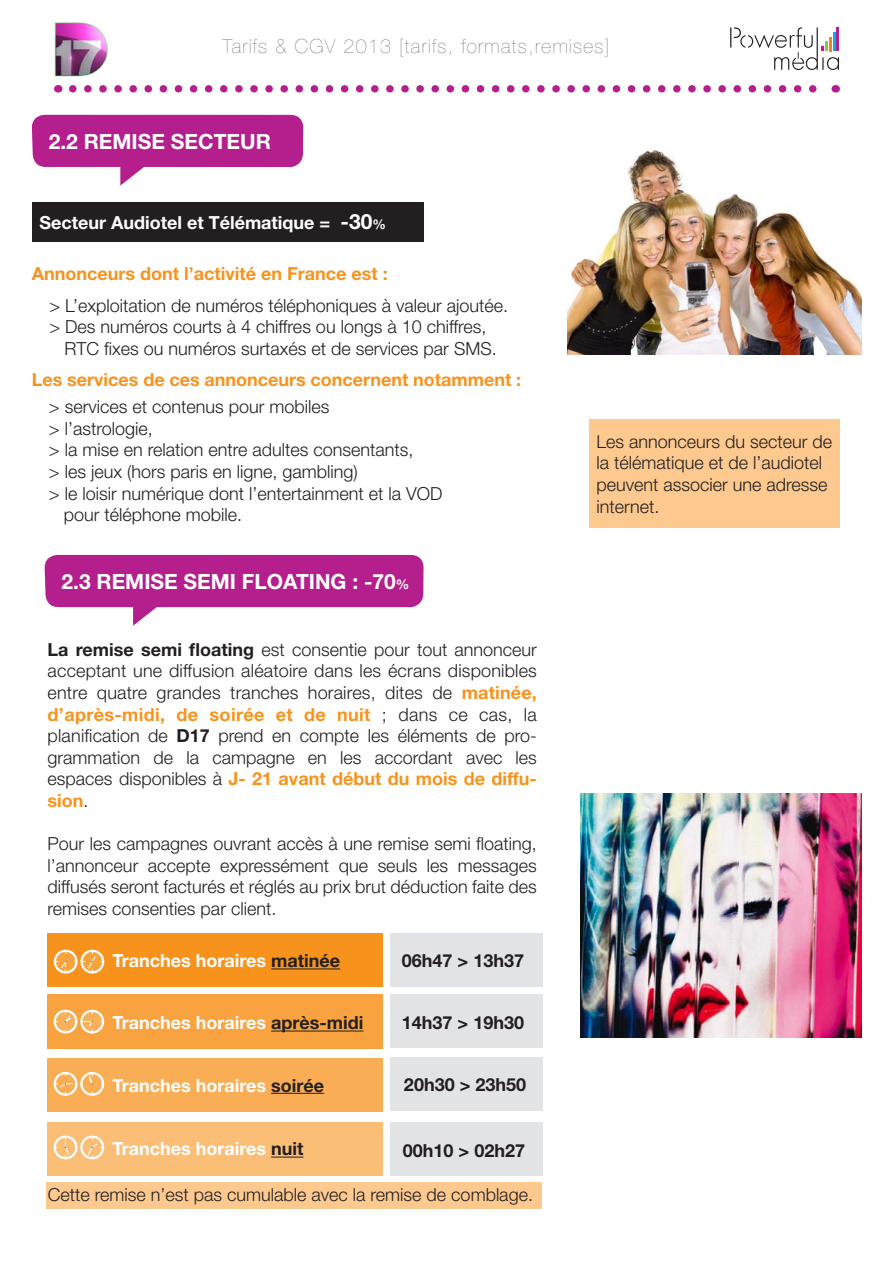
<style>
.page{position:relative;width:893px;height:1263px;background:#fff}
.page>*{position:absolute;margin:0;border:0;box-sizing:border-box;transform-origin:0 0}
.t1{font:700 21px "Helvetica Neue";color:#fff}
.t2{font:200 19.5px "Helvetica Neue";letter-spacing:.07em;color:#5c5c5f}
.t3{font:300 18px/21.6px "Helvetica Neue";color:#231f20}
.t4{font:700 18px "Helvetica Neue";color:#fff}
.t5{font:700 18px "Helvetica Neue";color:#f7931d}
.t6{font:700 18px "Helvetica Neue";color:#231f20}
.s1{font-size:21px}
.s2{font-size:13.5px}
.s3{font-weight:700}
.s4{font-weight:700;color:#f7931d}
.s5{color:#231f20}
</style>
<div class="page">
<img style="left:54px;top:22px;width:55px;height:54px">
<svg style="left:730px;top:27px;width:109px;height:43px"></svg>
<svg style="left:73px;top:85px;width:744px;height:8px"></svg>
<div style="left:32px;top:202px;width:391px;height:40px;background:#231f20"></div>
<svg style="left:32px;top:115px;width:271px;height:71px"></svg>
<div style="left:49px;top:132px;width:235px;height:26px;background:#b41e8d"></div>
<img style="left:568px;top:151px;width:293px;height:204px">
<svg style="left:45px;top:555px;width:378px;height:71px"></svg>
<div style="left:62px;top:572px;width:356px;height:26px;background:#b41e8d"></div>
<img style="left:580px;top:793px;width:281px;height:244px">
<div style="left:47px;top:1182px;width:495px;height:27px;background:#fdc98f"></div>
<div style="left:47px;top:933px;width:335px;height:53px;background:#f7931d"></div>
<div style="left:47px;top:994px;width:335px;height:54px;background:#f8a33f"></div>
<div style="left:47px;top:1058px;width:335px;height:53px;background:#f9ae55"></div>
<div style="left:47px;top:1122px;width:335px;height:53px;background:#fabe77"></div>
<div style="left:390px;top:933px;width:152px;height:53px;background:#e2e3e5"></div>
<div style="left:390px;top:994px;width:152px;height:54px;background:#e2e3e5"></div>
<div style="left:390px;top:1057px;width:152px;height:54px;background:#e2e3e5"></div>
<div style="left:390px;top:1121px;width:152px;height:54px;background:#e2e3e5"></div>
<hr style="left:271px;top:968px;width:69px;height:1px;background:#231f20">
<hr style="left:271px;top:1030px;width:92px;height:1px;background:#231f20">
<hr style="left:271px;top:1093px;width:53px;height:1px;background:#231f20">
<hr style="left:271px;top:1157px;width:32px;height:1px;background:#231f20">
<svg style="left:55px;top:951px;width:21px;height:21px"></svg>
<div style="left:54px;top:950px;width:24px;height:23px;border:2px solid #fff;border-radius:50%"></div>
<svg style="left:55px;top:961px;width:11px;height:11px"></svg>
<div style="left:80px;top:950px;width:24px;height:23px;border:2px solid #fff;border-radius:50%"></div>
<svg style="left:82px;top:951px;width:21px;height:21px"></svg>
<svg style="left:81px;top:1011px;width:22px;height:21px"></svg>
<div style="left:80px;top:1010px;width:24px;height:23px;border:2px solid #fff;border-radius:50%"></div>
<svg style="left:55px;top:1011px;width:21px;height:21px"></svg>
<div style="left:54px;top:1010px;width:23px;height:23px;border:2px solid #fff;border-radius:50%"></div>
<svg style="left:65px;top:1011px;width:11px;height:12px"></svg>
<svg style="left:82px;top:1020px;width:11px;height:12px"></svg>
<svg style="left:81px;top:1073px;width:22px;height:22px"></svg>
<div style="left:80px;top:1072px;width:24px;height:24px;border:2px solid #fff;border-radius:50%"></div>
<svg style="left:55px;top:1073px;width:21px;height:22px"></svg>
<div style="left:54px;top:1072px;width:23px;height:24px;border:2px solid #fff;border-radius:50%"></div>
<svg style="left:82px;top:1073px;width:11px;height:11px"></svg>
<svg style="left:55px;top:1082px;width:21px;height:12px"></svg>
<div style="left:80px;top:1135px;width:24px;height:24px;border:2px solid #fff;border-radius:50%"></div>
<svg style="left:55px;top:1137px;width:21px;height:21px"></svg>
<div style="left:54px;top:1135px;width:23px;height:24px;border:2px solid #fff;border-radius:50%"></div>
<svg style="left:82px;top:1137px;width:20px;height:21px"></svg>
<svg style="left:65px;top:1137px;width:11px;height:21px"></svg>
<div style="left:589px;top:419px;width:251px;height:109px;background:#fdc98f"></div>
<p class="t2" style="left:223px;top:35px;width:388px">Tarifs &amp; CGV 2013 [tarifs, formats,remises]</p>
<p class="t1" style="left:49px;top:128px;width:224px">2.2 remise secteur</p>
<p class="t4" style="left:39px;top:212px;width:348px">Secteur Audiotel et Télématique = <span class="s1">-30</span><span class="s2">%</span></p>
<p class="t5" style="left:32px;top:263px;width:358px">Annonceurs dont l’activité en France est :</p>
<p class="t3" style="left:49px;top:294px;width:460px">&gt; L’exploitation de numéros téléphoniques à valeur ajoutée. &gt; Des numéros courts à 4 chiffres ou longs à 10 chiffres,</p>
<p class="t3" style="left:64px;top:337px;width:434px">RTC fixes ou numéros surtaxés et de services par SMS.</p>
<p class="t5" style="left:32px;top:368px;width:491px">Les services de ces annonceurs concernent notamment :</p>
<p class="t3" style="left:49px;top:395px;width:282px">&gt; services et contenus pour mobiles</p>
<p class="t3" style="left:49px;top:417px;width:105px">&gt; l’astrologie,</p>
<p class="t3" style="left:49px;top:439px;width:366px">&gt; la mise en relation entre adultes consentants,</p>
<p class="t3" style="left:49px;top:460px;width:310px">&gt; les jeux (hors paris en ligne, gambling)</p>
<p class="t3" style="left:49px;top:482px;width:395px">&gt; le loisir numérique dont l’entertainment et la VOD</p>
<p class="t3" style="left:64px;top:503px;width:180px">pour téléphone mobile.</p>
<p class="t1" style="left:62px;top:568px;width:349px">2.3 remise semi floating : -70<span class="s2">%</span></p>
<p class="t3" style="left:48px;top:638px;width:491px;text-align:justify"><span class="s3">La remise semi floating</span> est consentie pour tout annonceur acceptant une diffusion aléatoire dans les écrans disponibles entre quatre grandes tranches horaires, dites de <span class="s4">matinée, d’après-midi, de soirée et de nuit</span> ; dans ce cas, la planification de <span class="s3">D17</span> prend en compte les éléments de pro&shy;grammation de la campagne en les accordant avec les espaces disponibles à <span class="s4">J- 21 avant début du mois de diffu&shy;sion</span>.</p>
<p class="t3" style="left:48px;top:833px;width:491px;text-align:justify">Pour les campagnes ouvrant accès à une remise semi floating, l’annonceur accepte expressément que seuls les messages diffusés seront facturés et réglés au prix brut déduction faite des remises consenties par client.</p>
<p class="t4" style="left:112px;top:949px;width:229px">Tranches horaires <span class="s5">matinée</span></p>
<p class="t6" style="left:402px;top:949px;width:124px">06h47 &gt; 13h37</p>
<p class="t4" style="left:112px;top:1012px;width:252px">Tranches horaires <span class="s5">après-midi</span></p>
<p class="t4" style="left:112px;top:1074px;width:213px">Tranches horaires <span class="s5">soirée</span></p>
<p class="t6" style="left:402px;top:1011px;width:124px">14h37 &gt; 19h30</p>
<p class="t6" style="left:404px;top:1073px;width:124px">20h30 &gt; 23h50</p>
<p class="t4" style="left:112px;top:1138px;width:193px">Tranches horaires <span class="s5">nuit</span></p>
<p class="t6" style="left:403px;top:1139px;width:124px">00h10 &gt; 02h27</p>
<p class="t3" style="left:48px;top:1183px;width:487px">Cette remise n’est pas cumulable avec la remise de comblage.</p>
<p class="t3" style="left:596px;top:430px;width:237px">Les annonceurs du secteur de la télématique et de l’audiotel peuvent associer une adresse internet.</p>
</div>
